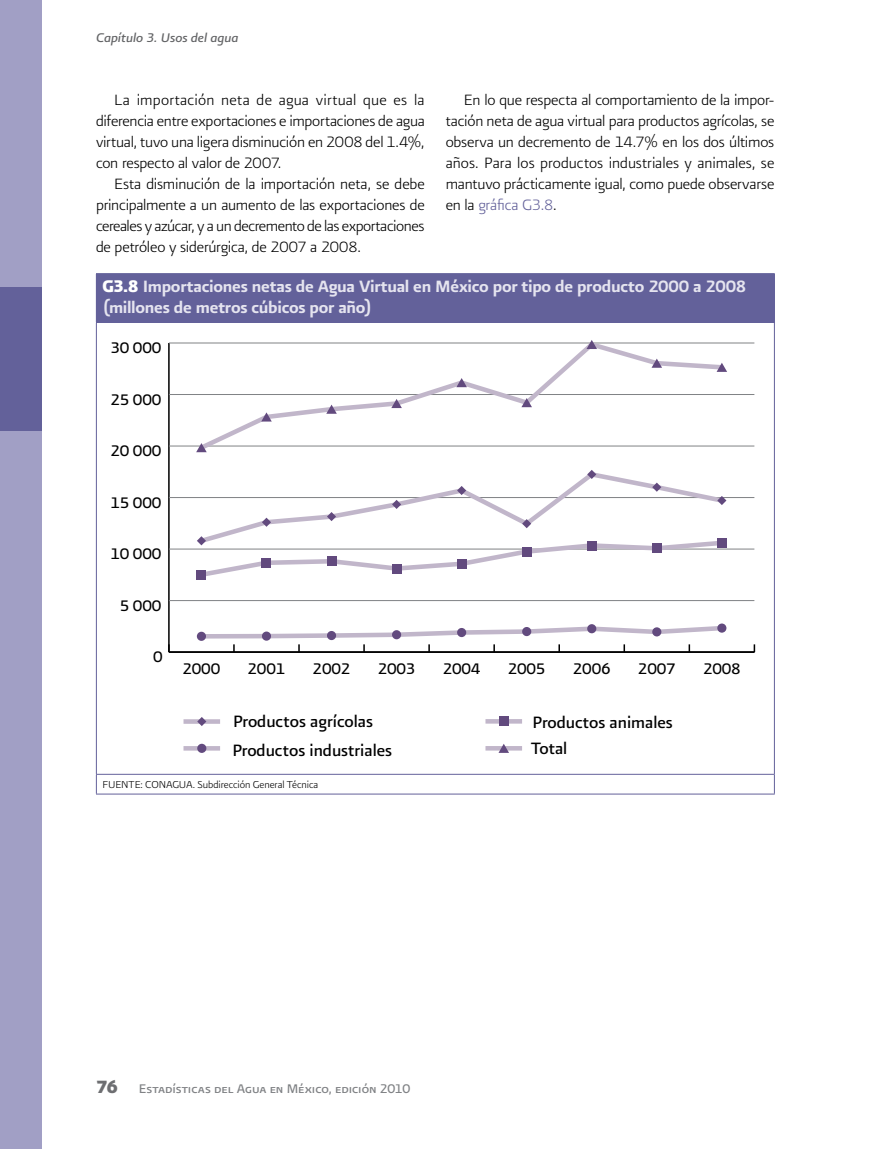
<style>
.page{position:relative;width:893px;height:1149px;background:#fff}
.page>*{position:absolute;margin:0;border:0;box-sizing:border-box;transform-origin:0 0}
.t1{font:19.65px "Presidencia Base";color:#000}
.t2{font:19.5px/21px "Presidencia Firme";letter-spacing:-.015em;color:#e5e4ef}
.t3{font:18.3px "Presidencia Base";letter-spacing:-.01em;color:#000}
.t4{font:18px/21px "Presidencia Fina";letter-spacing:-.01em;color:#000;text-align:justify}
.t5{font:15px "Presidencia Base Versalitas";letter-spacing:-.005em;color:#808285}
.t6{font:italic 15px "Presidencia Base";color:#636466}
.t7{font:12px "Presidencia Fina";letter-spacing:-.005em;color:#000}
.s1{color:#63619a}
.s2{font-family:"Presidencia Fuerte";font-size:19.8px;color:#fff}
.s3{font-family:"Presidencia Fuerte";font-size:21px;color:#6d6e71}
</style>
<div class="page">
<div style="left:0;top:0;width:42px;height:1148px;background:#a19fc5"></div>
<div style="left:0;top:287px;width:42px;height:144px;background:#63619a"></div>
<div style="left:96px;top:273px;width:678px;height:49px;background:#63619a"></div>
<hr style="left:96px;top:273px;width:679px;height:1px;background:#63619a">
<hr style="left:774px;top:274px;width:1px;height:48px;background:#63619a">
<hr style="left:96px;top:322px;width:679px;height:1px;background:#63619a">
<hr style="left:96px;top:323px;width:1px;height:450px;background:#63619a">
<hr style="left:774px;top:323px;width:1px;height:450px;background:#63619a">
<hr style="left:96px;top:773px;width:679px;height:1px;background:#63619a">
<svg style="left:96px;top:774px;width:1px;height:19px"></svg>
<svg style="left:774px;top:774px;width:1px;height:19px"></svg>
<hr style="left:96px;top:793px;width:679px;height:1px;background:#63619a">
<svg style="left:233px;top:644px;width:2px;height:7px"></svg>
<hr style="left:168px;top:343px;width:2px;height:309px;background:#000">
<hr style="left:169px;top:651px;width:585px;height:1px;background:#000">
<hr style="left:169px;top:600px;width:585px;height:1px;background:#808285">
<hr style="left:169px;top:548px;width:585px;height:1px;background:#808285">
<hr style="left:169px;top:497px;width:585px;height:1px;background:#808285">
<hr style="left:169px;top:445px;width:585px;height:1px;background:#808285">
<hr style="left:169px;top:394px;width:585px;height:1px;background:#808285">
<hr style="left:169px;top:342px;width:585px;height:1px;background:#808285">
<div style="left:485px;top:745px;width:37px;height:5px;background:#c1b6ca"></div>
<div style="left:183px;top:745px;width:37px;height:5px;background:#c1b6ca"></div>
<div style="left:201px;top:633px;width:65px;height:5px;background:#c1b6ca"></div>
<svg style="left:262px;top:624px;width:465px;height:28px"></svg>
<div style="left:485px;top:718px;width:37px;height:5px;background:#c1b6ca"></div>
<svg style="left:183px;top:719px;width:37px;height:4px"></svg>
<svg style="left:498px;top:744px;width:11px;height:8px"></svg>
<svg style="left:195px;top:340px;width:532px;height:113px"></svg>
<div style="left:197px;top:743px;width:9px;height:9px;background:#624a7e;border-radius:50%"></div>
<div style="left:197px;top:631px;width:9px;height:9px;background:#624a7e;border-radius:50%"></div>
<div style="left:262px;top:631px;width:9px;height:9px;background:#624a7e;border-radius:50%"></div>
<svg style="left:327px;top:630px;width:9px;height:10px"></svg>
<div style="left:392px;top:630px;width:9px;height:9px;background:#624a7e;border-radius:50%"></div>
<svg style="left:457px;top:627px;width:9px;height:10px"></svg>
<div style="left:522px;top:626px;width:9px;height:10px;background:#624a7e;border-radius:50%"></div>
<div style="left:587px;top:624px;width:9px;height:9px;background:#624a7e;border-radius:50%"></div>
<div style="left:652px;top:627px;width:9px;height:9px;background:#624a7e;border-radius:50%"></div>
<div style="left:717px;top:623px;width:9px;height:9px;background:#624a7e;border-radius:50%"></div>
<div style="left:499px;top:716px;width:9px;height:9px;background:#624a7e"></div>
<svg style="left:197px;top:717px;width:9px;height:8px"></svg>
<svg style="left:196px;top:470px;width:531px;height:110px"></svg>
<p class="t6" style="left:96px;top:29px;width:144px">Capítulo 3. Usos del agua</p>
<p class="t4" style="left:96px;top:89px;width:330px;text-indent:18px">La importación neta de agua virtual que es la diferencia entre exportaciones e importaciones de agua virtual, tuvo una ligera disminución en 2008 del 1.4%, con respecto al valor de 2007.</p>
<p class="t4" style="left:96px;top:173px;width:330px;text-indent:18px">Esta disminución de la importación neta, se debe principalmente a un aumento de las exportaciones de cereales y azúcar, y a un decremento de las exportaciones de petróleo y siderúrgica, de 2007 a 2008.</p>
<p class="t4" style="left:446px;top:89px;width:330px;text-indent:18px">En lo que respecta al comportamiento de la impor&shy;tación neta de agua virtual para productos agrícolas, se observa un decremento de 14.7% en los dos últimos años. Para los productos industriales y animales, se mantuvo prácticamente igual, como puede observarse en la <span class="s1">gráfica G3.8</span>.</p>
<p class="t2" style="left:102px;top:276px;width:645px"><span class="s2">G3.8</span> Importaciones netas de agua virtual en México por tipo de producto 2000 a 2008 (millones de metros cúbicos por año)</p>
<p class="t3" style="left:110px;top:337px;width:52px">30 000</p>
<p class="t3" style="left:110px;top:389px;width:52px">25 000</p>
<p class="t3" style="left:110px;top:440px;width:52px">20 000</p>
<p class="t3" style="left:110px;top:492px;width:52px">15 000</p>
<p class="t3" style="left:110px;top:543px;width:52px">10 000</p>
<p class="t3" style="left:120px;top:595px;width:43px">5 000</p>
<p class="t3" style="left:153px;top:646px;width:11px">0</p>
<p class="t3" style="left:183px;top:658px;width:39px">2000</p>
<p class="t3" style="left:248px;top:658px;width:39px">2001</p>
<p class="t3" style="left:313px;top:658px;width:39px">2002</p>
<p class="t3" style="left:378px;top:658px;width:39px">2003</p>
<p class="t3" style="left:443px;top:658px;width:39px">2004</p>
<p class="t3" style="left:508px;top:658px;width:39px">2005</p>
<p class="t3" style="left:573px;top:658px;width:39px">2006</p>
<p class="t3" style="left:638px;top:658px;width:39px">2007</p>
<p class="t3" style="left:703px;top:658px;width:39px">2008</p>
<p class="t1" style="left:233px;top:710px;width:141px">Productos agrícolas</p>
<p class="t1" style="left:532px;top:710px;width:142px">Productos animales</p>
<p class="t1" style="left:232px;top:738px;width:161px">Productos industriales</p>
<p class="t1" style="left:531px;top:737px;width:38px">Total</p>
<p class="t7" style="left:102px;top:777px;width:217px">FUENTE: CONAGUA. Subdirección General Técnica</p>
<p class="t5" style="left:96px;top:1079px;width:316px"><span class="s3">76</span> Estadísticas del Agua en México, edición 2010</p>
</div>
